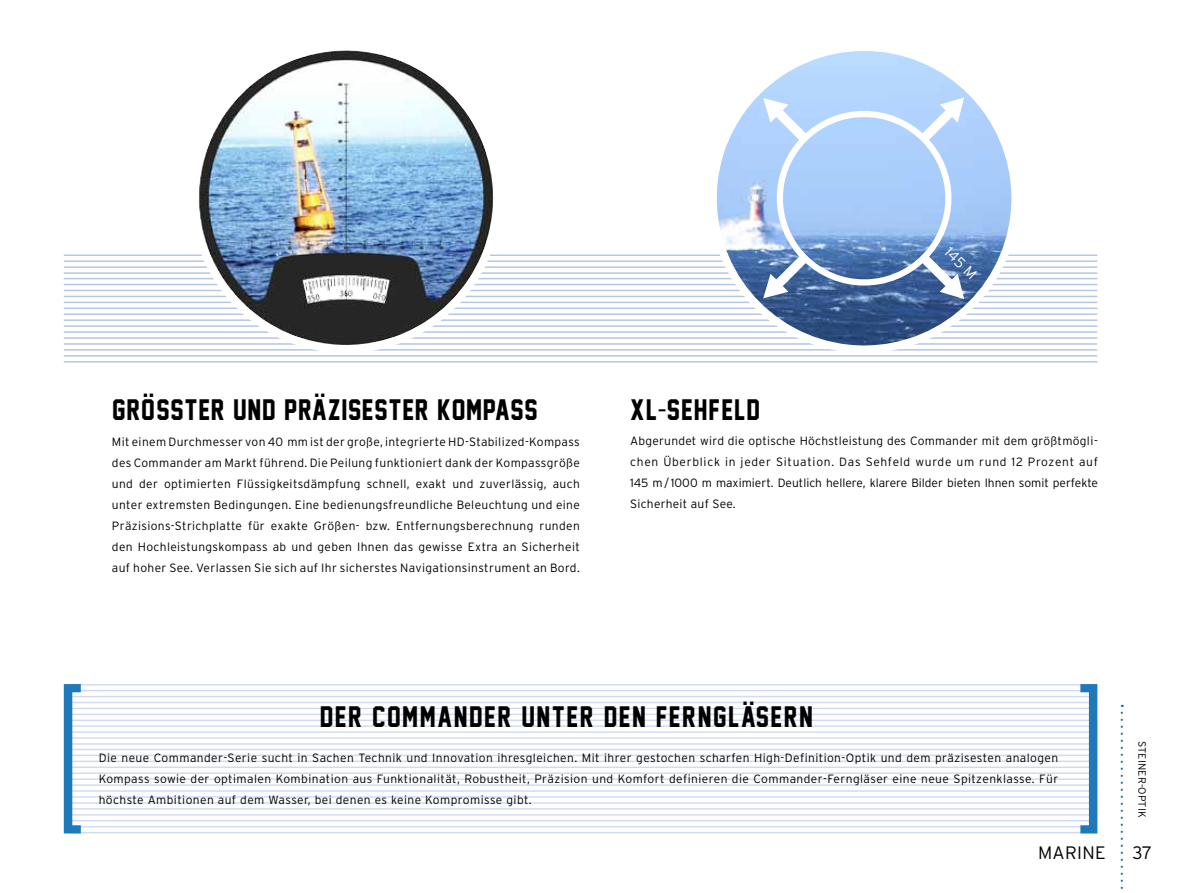
<style>
.page{position:relative;width:1191px;height:893px;background:#fff}
.page>*{position:absolute;margin:0;border:0;box-sizing:border-box;transform-origin:0 0}
.t1{font:27px "Jersey M54";letter-spacing:.06em;color:#000;scale:.95 1}
.t2{font:27px "Jersey M54";letter-spacing:.08em;color:#000;scale:.95 1}
.t3{font:24px "Jersey M54";color:#000;scale:.95 1}
.t4{font:300 18px "Interstate";color:#000}
.t5{font:300 14.85px "Interstate";color:#fff}
.t6{font:300 12px/21px "Interstate";letter-spacing:.03em;color:#000;text-align:justify}
.t7{font:300 10.5px "Interstate";letter-spacing:.02em;color:#000}
.s1{font-family:"Octin College Sb"}
</style>
<div class="page">
<hr style="left:64px;top:296px;width:1033px;height:1px;background:#b6c6e3">
<hr style="left:64px;top:272px;width:1033px;height:2px;background:#b6c6e3">
<hr style="left:64px;top:302px;width:1033px;height:1px;background:#b6c6e3">
<hr style="left:64px;top:308px;width:1033px;height:1px;background:#b6c6e3">
<hr style="left:64px;top:313px;width:1033px;height:2px;background:#b6c6e3">
<hr style="left:64px;top:319px;width:1033px;height:2px;background:#b6c6e3">
<hr style="left:64px;top:325px;width:1033px;height:2px;background:#b6c6e3">
<hr style="left:64px;top:331px;width:1033px;height:2px;background:#b6c6e3">
<hr style="left:64px;top:337px;width:1033px;height:2px;background:#b6c6e3">
<hr style="left:64px;top:343px;width:1033px;height:2px;background:#b6c6e3">
<hr style="left:64px;top:349px;width:1033px;height:2px;background:#b6c6e3">
<hr style="left:64px;top:355px;width:1033px;height:2px;background:#b6c6e3">
<hr style="left:64px;top:361px;width:1033px;height:1px;background:#b6c6e3">
<hr style="left:64px;top:278px;width:1033px;height:1px;background:#b6c6e3">
<hr style="left:64px;top:254px;width:1033px;height:2px;background:#b6c6e3">
<hr style="left:64px;top:284px;width:1033px;height:1px;background:#b6c6e3">
<hr style="left:64px;top:260px;width:1033px;height:2px;background:#b6c6e3">
<hr style="left:64px;top:290px;width:1033px;height:1px;background:#b6c6e3">
<hr style="left:64px;top:266px;width:1033px;height:2px;background:#b6c6e3">
<div style="left:191px;top:43px;width:310px;height:310px;background:#fff;border-radius:50%"></div>
<img style="left:199px;top:51px;width:294px;height:294px;border-radius:147px">
<div style="left:709px;top:43px;width:310px;height:310px;background:#fff;border-radius:50%"></div>
<img style="left:717px;top:51px;width:294px;height:294px;border-radius:147px">
<svg style="left:763px;top:97px;width:202px;height:202px;background:#9fbee8"></svg>
<hr style="left:67px;top:684px;width:1029px;height:2px;background:#d2dbee">
<hr style="left:67px;top:690px;width:1029px;height:1px;background:#d2dbee">
<hr style="left:67px;top:696px;width:1029px;height:1px;background:#d2dbee">
<hr style="left:67px;top:702px;width:1029px;height:1px;background:#d2dbee">
<hr style="left:67px;top:708px;width:1029px;height:1px;background:#d2dbee">
<hr style="left:67px;top:714px;width:1029px;height:1px;background:#d2dbee">
<hr style="left:67px;top:720px;width:1029px;height:1px;background:#d2dbee">
<hr style="left:68px;top:766px;width:1029px;height:2px;background:#d2dbee">
<hr style="left:68px;top:743px;width:1029px;height:2px;background:#d2dbee">
<hr style="left:68px;top:772px;width:1029px;height:2px;background:#d2dbee">
<hr style="left:68px;top:778px;width:1029px;height:2px;background:#d2dbee">
<hr style="left:68px;top:784px;width:1029px;height:2px;background:#d2dbee">
<hr style="left:68px;top:790px;width:1029px;height:2px;background:#d2dbee">
<hr style="left:68px;top:796px;width:1029px;height:2px;background:#d2dbee">
<hr style="left:68px;top:802px;width:1029px;height:2px;background:#d2dbee">
<hr style="left:68px;top:808px;width:1029px;height:2px;background:#d2dbee">
<hr style="left:68px;top:814px;width:1029px;height:1px;background:#d2dbee">
<hr style="left:68px;top:820px;width:1029px;height:1px;background:#d2dbee">
<hr style="left:68px;top:826px;width:1029px;height:1px;background:#d2dbee">
<hr style="left:68px;top:832px;width:1029px;height:1px;background:#d2dbee">
<hr style="left:68px;top:749px;width:1029px;height:1px;background:#d2dbee">
<hr style="left:68px;top:725px;width:1029px;height:2px;background:#d2dbee">
<hr style="left:68px;top:755px;width:1029px;height:1px;background:#d2dbee">
<hr style="left:68px;top:731px;width:1029px;height:2px;background:#d2dbee">
<hr style="left:68px;top:761px;width:1029px;height:1px;background:#d2dbee">
<hr style="left:68px;top:737px;width:1029px;height:2px;background:#d2dbee">
<svg style="left:64px;top:684px;width:17px;height:149px"></svg>
<svg style="left:1080px;top:684px;width:17px;height:149px"></svg>
<svg style="left:1120px;top:713px;width:3px;height:176px"></svg>
<p class="t5" style="left:953px;top:243px;width:35px;rotate:45deg">145 M</p>
<h2 class="t3" style="left:314px;top:375px;width:13px">..</h2>
<p class="t6" style="left:112px;top:431px;width:469px">M it einem Durchmesser von 40 mm ist der große, integrierte HD-Stabilized-Kompass des Commander am Markt führend. Die Peilung funktioniert dank der Kompassgröße und der optimierten Flüssigkeitsdämpfung schnell, exakt und zuverlässig, auch unter extremsten Bedingungen. Eine bedienungsfreundliche Beleuchtung und eine Präzisions-Strichplatte für exakte Größen- bzw. Entfernungsberechnung runden den Hochleistungskompass ab und geben Ihnen das gewisse Extra an Sicherheit auf hoher See. Verlassen Sie sich auf Ihr sicherstes Navigationsinstrument an Bord.</p>
<h2 class="t3" style="left:143px;top:375px;width:13px">..</h2>
<h1 class="t1" style="left:113px;top:395px;width:16px">GRO</h1>
<h1 class="t1" style="left:157px;top:395px;width:402px">SSTER UND PRAZISESTER KOMPASS</h1>
<h1 class="t1" style="left:630px;top:395px;width:138px">XL<span class="s1">-</span>SEHFELD</h1>
<p class="t6" style="left:630px;top:430px;width:469px">Abgerundet wird die optische Höchstleistung des Commander mit dem größtmögli&shy;chen Überblick in jeder Situation. Das Sehfeld wurde um rund 12 Prozent auf 145 m/ 1000 m maximiert. Deutlich hellere, klarere Bilder bieten Ihnen somit perfekte Sicherheit auf See.</p>
<h2 class="t3" style="left:743px;top:682px;width:13px">..</h2>
<h1 class="t2" style="left:320px;top:702px;width:397px">DER COMMANDER UNTER DEN FERNGL</h1>
<h1 class="t1" style="left:741px;top:702px;width:61px">ASERN</h1>
<p class="t6" style="left:99px;top:747px;width:961px">Die neue Commander-Serie sucht in Sachen Technik und Innovation ihresgleichen. Mit ihrer gestochen scharfen High-Definition-Optik und dem präzisesten analogen Kompass sowie der optimalen Kombination aus Funktionalität, Robustheit, Präzision und Komfort definieren die Commander-Ferngläser eine neue Spitzenklasse. Für höchste Ambitionen auf dem Wasser, bei denen es keine Kompromisse gibt.</p>
<h3 class="t4" style="left:1038px;top:843px;width:12px">Marine</h3>
<p class="t7" style="left:1148px;top:741px;width:78px;rotate:90deg">steiner-optik</p>
<h3 class="t4" style="left:1132px;top:843px;width:21px">37</h3>
</div>
